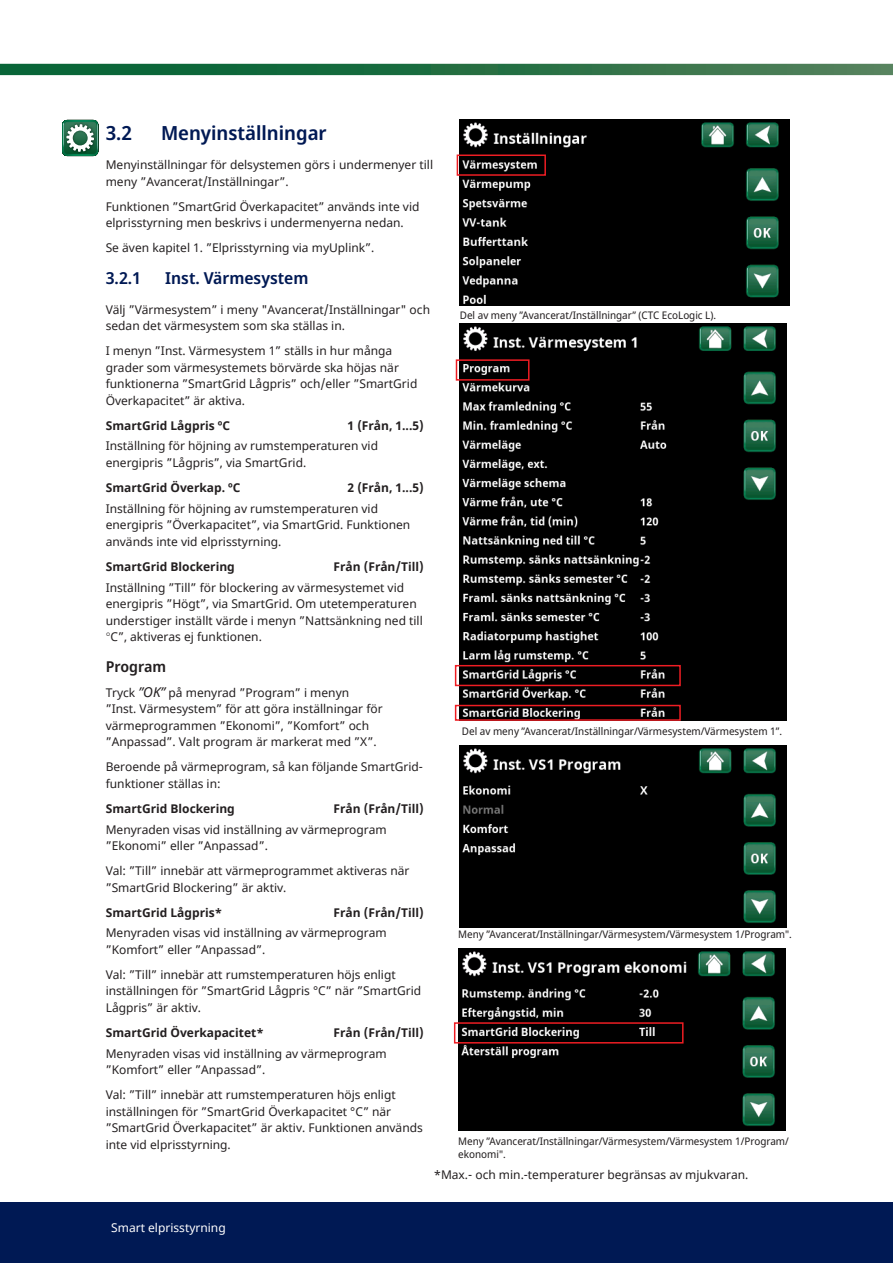
<style>
.page{position:relative;width:893px;height:1263px;background:#fff}
.page>*{position:absolute;margin:0;border:0;box-sizing:border-box;transform-origin:0 0}
.t1{font:600 19.5px "Noto Sans Display";color:#001954}
.t2{font:600 16.5px "Noto Sans Display";color:#001954}
.Rubrik_3__svart{font:600 15px "Noto Sans Display";color:#231f20}
.Brödtext{font:12px/16.5px "Noto Sans";color:#231f20}
.Bröd-fet{font:700 12px "Noto Sans";color:#231f20}
.Bröd-fet-2{font:12px "Noto Sans";color:#231f20}
.t3{font:12px "Noto Sans";color:#fff}
.Bild-___diagramtext{font:10.5px/13.5px "Noto Sans Display";color:#231f20}
.s1{font-family:"Helvetica Neue LT Std";font-weight:300}
.s2{font-style:italic;font-size:13.5px}
</style>
<div class="page">
<img style="left:460px;top:119px;width:329px;height:186px">
<div style="left:457px;top:154px;width:89px;height:22px;border:2px solid #ee1d23"></div>
<img style="left:459px;top:746px;width:328px;height:181px">
<img style="left:458px;top:949px;width:328px;height:181px">
<div style="left:454px;top:1022px;width:230px;height:21px;border:2px solid #ee1d23"></div>
<svg style="left:62px;top:120px;width:36px;height:36px"></svg>
<img style="left:459px;top:324px;width:328px;height:397px">
<div style="left:456px;top:359px;width:73px;height:22px;border:2px solid #ee1d23"></div>
<div style="left:455px;top:665px;width:226px;height:21px;border:2px solid #ee1d23"></div>
<div style="left:455px;top:705px;width:226px;height:16px;border:2px solid #ee1d23"></div>
<svg style="left:0;top:64px;width:893px;height:11px;background:#256f44"></svg>
<div style="left:0;top:1202px;width:893px;height:61px;background:#001954"></div>
<p class="t1" style="left:106px;top:119px;width:28px">3.2</p>
<p class="t1" style="left:161px;top:119px;width:167px">Menyinställningar</p>
<p class="Brödtext" style="left:106px;top:157px;width:329px">Menyinställningar för delsystemen görs i undermenyer till meny ”Avancerat/Inställningar”.</p>
<p class="Brödtext" style="left:106px;top:198px;width:315px">Funktionen ”SmartGrid Överkapacitet” används inte vid elprisstyrning men beskrivs i undermenyerna nedan.</p>
<p class="Brödtext" style="left:106px;top:240px;width:270px">Se även kapitel 1. ”Elprisstyrning via myUplink”.</p>
<p class="t2" style="left:106px;top:267px;width:37px">3.2.1</p>
<p class="t2" style="left:165px;top:267px;width:145px">Inst. Värmesystem</p>
<p class="Brödtext" style="left:106px;top:302px;width:326px">Välj ”Värmesystem” i meny "Avancerat/Inställningar" och sedan det värmesystem som ska ställas in.</p>
<p class="Brödtext" style="left:106px;top:343px;width:313px">I menyn ”Inst. Värmesystem 1” ställs in hur många grader som värmesystemets börvärde ska höjas när funktionerna ”SmartGrid Lågpris” och/eller ”SmartGrid Överkapacitet” är aktiva.</p>
<p class="Bröd-fet" style="left:106px;top:417px;width:126px">SmartGrid Lågpris ºC</p>
<p class="Bröd-fet" style="left:348px;top:417px;width:78px">1 (Från, 1...5)</p>
<p class="Brödtext" style="left:106px;top:438px;width:274px">Inställning för höjning av rumstemperaturen vid energipris ”Lågpris”, via SmartGrid.</p>
<p class="Bröd-fet" style="left:106px;top:479px;width:136px">SmartGrid Överkap. ºC</p>
<p class="Bröd-fet" style="left:348px;top:479px;width:78px">2 (Från, 1...5)</p>
<p class="Brödtext" style="left:106px;top:501px;width:306px">Inställning för höjning av rumstemperaturen vid energipris ”Överkapacitet”, via SmartGrid. Funktionen används inte vid elprisstyrning.</p>
<p class="Bröd-fet" style="left:106px;top:558px;width:131px">SmartGrid Blockering</p>
<p class="Bröd-fet" style="left:334px;top:558px;width:92px">Från (Från/Till)</p>
<p class="Brödtext" style="left:106px;top:579px;width:319px">Inställning ”Till” för blockering av värmesystemet vid energipris ”Högt”, via SmartGrid. Om utetemperaturen understiger inställt värde i menyn ”Nattsänkning ned till <span class="s1">°</span>C”, aktiveras ej funktionen.</p>
<p class="Rubrik_3__svart" style="left:106px;top:656px;width:62px">Program</p>
<p class="Brödtext" style="left:106px;top:685px;width:278px">Tryck <span class="s2">”OK”</span> på menyrad ”Program” i menyn ”Inst. Värmesystem” för att göra inställningar för värmeprogrammen ”Ekonomi”, ”Komfort” och ”Anpassad”. Valt program är markerat med ”X”.</p>
<p class="Brödtext" style="left:106px;top:759px;width:319px">Beroende på värmeprogram, så kan följande SmartGrid&shy;funktioner ställas in:</p>
<p class="Bröd-fet" style="left:106px;top:800px;width:131px">SmartGrid Blockering</p>
<p class="Bröd-fet" style="left:334px;top:800px;width:92px">Från (Från/Till)</p>
<p class="Brödtext" style="left:106px;top:821px;width:282px">Menyraden visas vid inställning av värmeprogram ”Ekonomi” eller ”Anpassad”.</p>
<p class="Brödtext" style="left:106px;top:863px;width:305px">Val: ”Till” innebär att värmeprogrammet aktiveras när ”SmartGrid Blockering” är aktiv.</p>
<p class="Bröd-fet" style="left:106px;top:904px;width:118px">SmartGrid Lågpris*</p>
<p class="Bröd-fet" style="left:334px;top:904px;width:92px">Från (Från/Till)</p>
<p class="Brödtext" style="left:106px;top:925px;width:282px">Menyraden visas vid inställning av värmeprogram ”Komfort” eller ”Anpassad”.</p>
<p class="Brödtext" style="left:106px;top:967px;width:317px">Val: ”Till” innebär att rumstemperaturen höjs enligt inställningen för ”SmartGrid Lågpris °C” när ”SmartGrid<br>Lågpris” är aktiv.</p>
<p class="Bröd-fet" style="left:106px;top:1024px;width:159px">SmartGrid Överkapacitet*</p>
<p class="Bröd-fet" style="left:334px;top:1024px;width:92px">Från (Från/Till)</p>
<p class="Brödtext" style="left:106px;top:1045px;width:282px">Menyraden visas vid inställning av värmeprogram ”Komfort” eller ”Anpassad”.</p>
<p class="Brödtext" style="left:106px;top:1087px;width:319px">Val: ”Till” innebär att rumstemperaturen höjs enligt inställningen för ”SmartGrid Överkapacitet °C” när ”SmartGrid Överkapacitet” är aktiv. Funktionen används inte vid elprisstyrning.</p>
<p class="Bild-___diagramtext" style="left:460px;top:309px;width:258px">Del av meny ”Avancerat/Inställningar” (CTC EcoLogic L).</p>
<p class="Bild-___diagramtext" style="left:462px;top:725px;width:322px">Del av meny ”Avancerat/Inställningar/Värmesystem/Värmesystem 1”.</p>
<p class="Bild-___diagramtext" style="left:458px;top:928px;width:335px">Meny ”Avancerat/Inställningar/Värmesystem/Värmesystem 1/Program".</p>
<p class="Bild-___diagramtext" style="left:458px;top:1134px;width:332px">Meny ”Avancerat/Inställningar/Värmesystem/Värmesystem 1/Program/ ekonomi".</p>
<p class="Bröd-fet-2" style="left:434px;top:1166px;width:316px">*Max.- och min.-temperaturer begränsas av mjukvaran.</p>
<p class="t3" style="left:111px;top:1219px;width:116px">Smart elprisstyrning</p>
</div>
